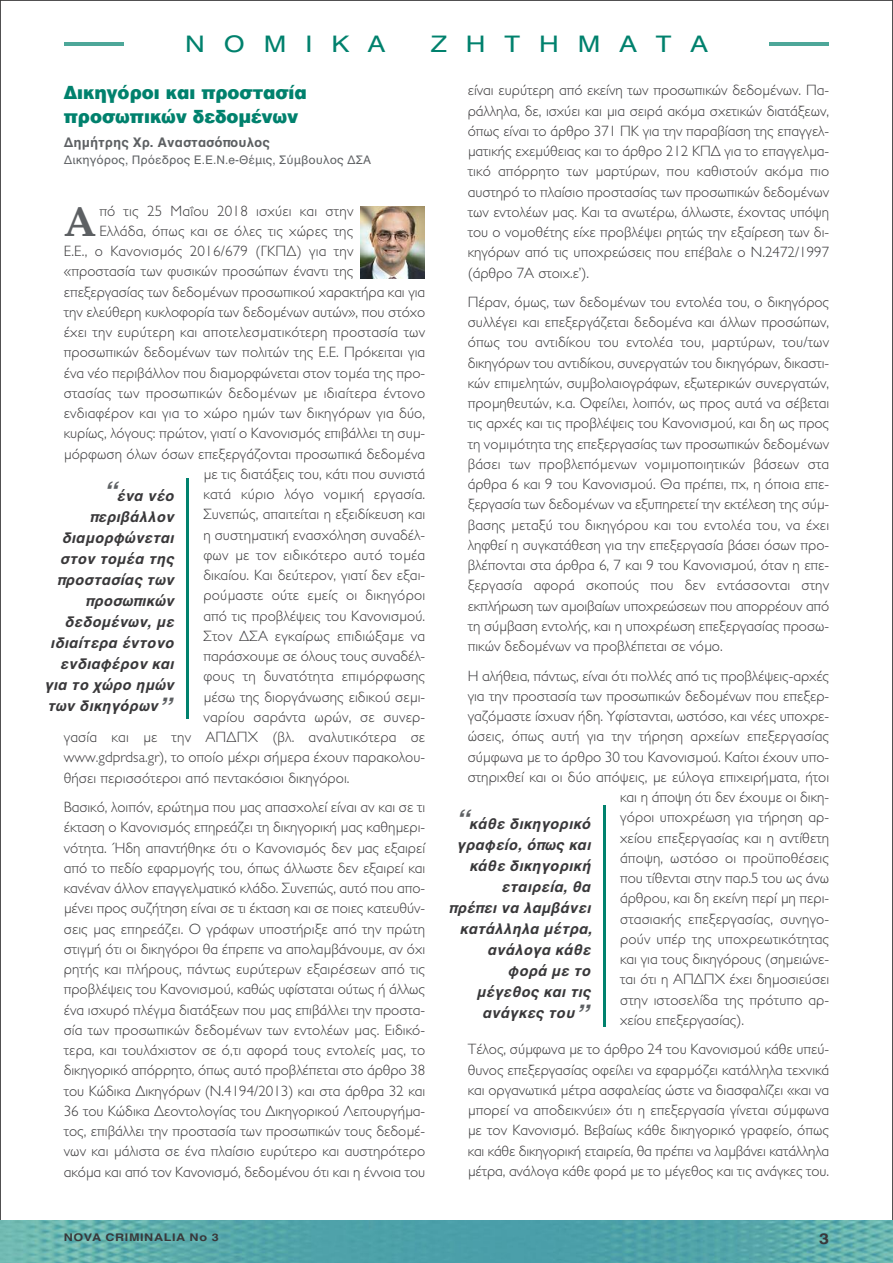
<style>
.page{position:relative;width:893px;height:1263px;background:#fff}
.page>*{position:absolute;margin:0;border:0;box-sizing:border-box;transform-origin:0 0}
.t1{font:700 42px "Palatino";color:#5d6063}
.t2{font:22.5px "UB Helvetica";letter-spacing:.7em;color:#00816d;scale:1.2 1}
.t3{font:900 18px/24px "UB Helvetica";color:#00816d}
.t4{font:300 15px/20.2px "Gill Sans Ell";letter-spacing:.005em;color:#39383a;text-align:justify}
.t5{font:italic 700 15px/21px "Helvetica";letter-spacing:.015em;color:#39383a;text-align:right}
.t6{font:700 15px "Helvetica";color:#39383a;scale:1.2 1}
.t7{font:700 13.5px "Helvetica";color:#5d6063}
.t8{font:12px "Helvetica";color:#5d6063}
.t9{font:700 10.5px "Helvetica";letter-spacing:.05em;color:#39383a;scale:1.2 1}
.s1{font-size:27px;color:#5d6063}
</style>
<div class="page">
<hr style="left:64px;top:43px;width:59px;height:3px;background:#4da799">
<hr style="left:770px;top:43px;width:59px;height:3px;background:#4da799">
<img style="left:0;top:1220px;width:893px;height:43px">
<img style="left:361px;top:206px;width:64px;height:72px">
<hr style="left:186px;top:478px;width:2px;height:240px;background:#00816d">
<hr style="left:603px;top:805px;width:2px;height:221px;background:#00816d">
<h2 class="t2" style="left:185px;top:30px;width:168px">ΝΟΜΙΚΑ</h2>
<h2 class="t2" style="left:431px;top:30px;width:232px">ΖΗΤΗΜΑΤΑ</h2>
<p class="t3" style="left:64px;top:81px;width:245px">Δικηγόροι και προστασία προσωπικών δεδομένων</p>
<p class="t7" style="left:64px;top:135px;width:208px">Δημήτρης Χρ. Αναστασόπουλος</p>
<p class="t8" style="left:64px;top:153px;width:309px">Δικηγόρος, Πρόεδρος Ε.Ε.Ν.e-Θέμις, Σύμβουλος ΔΣΑ</p>
<p class="t4" style="left:99px;top:200px;width:256px">πό τις 25 Μαΐου 2018 ισχύει και στην</p>
<p class="t4" style="left:99px;top:221px;width:256px">Ελλάδα, όπως και σε όλες τις χώρες της</p>
<p class="t4" style="left:64px;top:241px;width:291px">Ε.Ε., ο Κανονισμός 2016/679 (ΓΚΠΔ) για την</p>
<p class="t4" style="left:64px;top:261px;width:291px">«προστασία των φυσικών προσώπων έναντι της</p>
<p class="t4" style="left:64px;top:281px;width:363px">επεξεργασίας των δεδομένων προσωπικού χαρακτήρα και για</p>
<p class="t4" style="left:64px;top:302px;width:363px">την ελεύθερη κυκλοφορία των δεδομένων αυτών», που στόχο</p>
<p class="t4" style="left:64px;top:322px;width:363px">έχει την ευρύτερη και αποτελεσματικότερη προστασία των</p>
<p class="t4" style="left:64px;top:342px;width:363px">προσωπικών δεδομένων των πολιτών της Ε.Ε. Πρόκειται για</p>
<p class="t4" style="left:64px;top:362px;width:363px">ένα νέο περιβάλλον που διαμορφώνεται στον τομέα της προ-</p>
<p class="t4" style="left:64px;top:383px;width:363px">στασίας των προσωπικών δεδομένων με ιδιαίτερα έντονο</p>
<p class="t4" style="left:64px;top:403px;width:363px">ενδιαφέρον και για το χώρο ημών των δικηγόρων για δύο,</p>
<p class="t4" style="left:64px;top:423px;width:363px">κυρίως, λόγους: πρώτον, γιατί ο Κανονισμός επιβάλλει τη συμ-</p>
<p class="t4" style="left:64px;top:443px;width:363px">μόρφωση όλων όσων επεξεργάζονται προσωπικά δεδομένα</p>
<p class="t4" style="left:203px;top:464px;width:223px">με τις διατάξεις του, κάτι που συνιστά</p>
<p class="t4" style="left:203px;top:484px;width:223px">κατά κύριο λόγο νομική εργασία.</p>
<p class="t4" style="left:203px;top:504px;width:223px">Συνεπώς, απαιτείται η εξειδίκευση και</p>
<p class="t4" style="left:203px;top:524px;width:223px">η συστηματική ενασχόληση συναδέλ-</p>
<p class="t4" style="left:203px;top:545px;width:223px">φων με τον ειδικότερο αυτό τομέα</p>
<p class="t4" style="left:203px;top:565px;width:223px">δικαίου. Και δεύτερον, γιατί δεν εξαι-</p>
<p class="t4" style="left:203px;top:585px;width:223px">ρούμαστε ούτε εμείς οι δικηγόροι</p>
<p class="t4" style="left:203px;top:605px;width:223px">από τις προβλέψεις του Κανονισμού.</p>
<p class="t4" style="left:203px;top:626px;width:223px">Στον ΔΣΑ εγκαίρως επιδιώξαμε να</p>
<p class="t4" style="left:203px;top:646px;width:223px">παράσχουμε σε όλους τους συναδέλ-</p>
<p class="t4" style="left:203px;top:666px;width:223px">φους τη δυνατότητα επιμόρφωσης</p>
<p class="t4" style="left:203px;top:686px;width:223px">μέσω της διοργάνωσης ειδικού σεμι-</p>
<p class="t4" style="left:203px;top:707px;width:223px">ναρίου σαράντα ωρών, σε συνερ-</p>
<p class="t4" style="left:64px;top:727px;width:363px">γασία και με την ΑΠΔΠΧ (βλ. αναλυτικότερα σε</p>
<p class="t4" style="left:64px;top:747px;width:363px">www.gdprdsa.gr), το οποίο μέχρι σήμερα έχουν παρακολου-</p>
<p class="t4" style="left:64px;top:767px;width:287px">θήσει περισσότεροι από πεντακόσιοι δικηγόροι.</p>
<p class="t4" style="left:64px;top:797px;width:363px">Βασικό, λοιπόν, ερώτημα που μας απασχολεί είναι αν και σε τι έκταση ο Κανονισμός επηρεάζει τη δικηγορική μας καθημερι&shy;νότητα. Ήδη απαντήθηκε ότι ο Κανονισμός δεν μας εξαιρεί από το πεδίο εφαρμογής του, όπως άλλωστε δεν εξαιρεί και κανέναν άλλον επαγγελματικό κλάδο. Συνεπώς, αυτό που απο&shy;μένει προς συζήτηση είναι σε τι έκταση και σε ποιες κατευθύν&shy;σεις μας επηρεάζει. Ο γράφων υποστήριξε από την πρώτη στιγμή ότι οι δικηγόροι θα έπρεπε να απολαμβάνουμε, αν όχι ρητής και πλήρους, πάντως ευρύτερων εξαιρέσεων από τις προβλέψεις του Κανονισμού, καθώς υφίσταται ούτως ή άλλως ένα ισχυρό πλέγμα διατάξεων που μας επιβάλλει την προστα&shy;σία των προσωπικών δεδομένων των εντολέων μας. Ειδικό&shy;τερα, και τουλάχιστον σε ό,τι αφορά τους εντολείς μας, το δικηγορικό απόρρητο, όπως αυτό προβλέπεται στο άρθρο 38 του Κώδικα Δικηγόρων (Ν.4194/2013) και στα άρθρα 32 και 36 του Κώδικα Δεοντολογίας του Δικηγορικού Λειτουργήμα&shy;τος, επιβάλλει την προστασία των προσωπικών τους δεδομέ&shy;νων και μάλιστα σε ένα πλαίσιο ευρύτερο και αυστηρότερο ακόμα και από τον Κανονισμό, δεδομένου ότι και η έννοια του</p>
<p class="t4" style="left:468px;top:80px;width:363px">είναι ευρύτερη από εκείνη των προσωπικών δεδομένων. Πα&shy;ράλληλα, δε, ισχύει και μια σειρά ακόμα σχετικών διατάξεων, όπως είναι το άρθρο 371 ΠΚ για την παραβίαση της επαγγελ&shy;ματικής εχεμύθειας και το άρθρο 212 ΚΠΔ για το επαγγελμα&shy;τικό απόρρητο των μαρτύρων, που καθιστούν ακόμα πιο αυστηρό το πλαίσιο προστασίας των προσωπικών δεδομένων των εντολέων μας. Και τα ανωτέρω, άλλωστε, έχοντας υπόψη του ο νομοθέτης είχε προβλέψει ρητώς την εξαίρεση των δι&shy;κηγόρων από τις υποχρεώσεις που επέβαλε ο Ν.2472/1997 (άρθρο 7Α στοιχ.ε’).</p>
<p class="t4" style="left:468px;top:292px;width:363px">Πέραν, όμως, των δεδομένων του εντολέα του, ο δικηγόρος συλλέγει και επεξεργάζεται δεδομένα και άλλων προσώπων, όπως του αντιδίκου του εντολέα του, μαρτύρων, του/των δικηγόρων του αντιδίκου, συνεργατών του δικηγόρων, δικαστι&shy;κών επιμελητών, συμβολαιογράφων, εξωτερικών συνεργατών, προμηθευτών, κ.α. Οφείλει, λοιπόν, ως προς αυτά να σέβεται τις αρχές και τις προβλέψεις του Κανονισμού, και δη ως προς τη νομιμότητα της επεξεργασίας των προσωπικών δεδομένων βάσει των προβλεπόμενων νομιμοποιητικών βάσεων στα άρθρα 6 και 9 του Κανονισμού. Θα πρέπει, πχ, η όποια επε&shy;ξεργασία των δεδομένων να εξυπηρετεί την εκτέλεση της σύμ&shy;βασης μεταξύ του δικηγόρου και του εντολέα του, να έχει ληφθεί η συγκατάθεση για την επεξεργασία βάσει όσων προ&shy;βλέπονται στα άρθρα 6, 7 και 9 του Κανονισμού, όταν η επε&shy;ξεργασία αφορά σκοπούς που δεν εντάσσονται στην εκπλήρωση των αμοιβαίων υποχρεώσεων που απορρέουν από τη σύμβαση εντολής, και η υποχρέωση επεξεργασίας προσω&shy;πικών δεδομένων να προβλέπεται σε νόμο.</p>
<p class="t4" style="left:468px;top:665px;width:363px">Η αλήθεια, πάντως, είναι ότι πολλές από τις προβλέψεις-αρχές</p>
<p class="t4" style="left:468px;top:686px;width:363px">για την προστασία των προσωπικών δεδομένων που επεξερ-</p>
<p class="t4" style="left:468px;top:706px;width:363px">γαζόμαστε ίσχυαν ήδη. Υφίστανται, ωστόσο, και νέες υποχρε-</p>
<p class="t4" style="left:468px;top:726px;width:363px">ώσεις, όπως αυτή για την τήρηση αρχείων επεξεργασίας</p>
<p class="t4" style="left:468px;top:746px;width:363px">σύμφωνα με το άρθρο 30 του Κανονισμού. Καίτοι έχουν υπο-</p>
<p class="t4" style="left:468px;top:767px;width:363px">στηριχθεί και οι δύο απόψεις, με εύλογα επιχειρήματα, ήτοι</p>
<p class="t4" style="left:620px;top:787px;width:211px">και η άποψη ότι δεν έχουμε οι δικη-</p>
<p class="t4" style="left:620px;top:807px;width:211px">γόροι υποχρέωση για τήρηση αρ-</p>
<p class="t4" style="left:620px;top:827px;width:211px">χείου επεξεργασίας και η αντίθετη</p>
<p class="t4" style="left:620px;top:848px;width:211px">άποψη, ωστόσο οι προϋποθέσεις</p>
<p class="t4" style="left:620px;top:868px;width:211px">που τίθενται στην παρ.5 του ως άνω</p>
<p class="t4" style="left:620px;top:888px;width:211px">άρθρου, και δη εκείνη περί μη περι-</p>
<p class="t4" style="left:620px;top:908px;width:211px">στασιακής επεξεργασίας, συνηγο-</p>
<p class="t4" style="left:620px;top:929px;width:211px">ρούν υπέρ της υποχρεωτικότητας</p>
<p class="t4" style="left:620px;top:949px;width:211px">και για τους δικηγόρους (σημειώνε-</p>
<p class="t4" style="left:620px;top:969px;width:211px">ται ότι η ΑΠΔΠΧ έχει δημοσιεύσει</p>
<p class="t4" style="left:620px;top:989px;width:211px">στην ιστοσελίδα της πρότυπο αρ-</p>
<p class="t4" style="left:620px;top:1010px;width:125px">χείου επεξεργασίας).</p>
<p class="t4" style="left:468px;top:1039px;width:363px">Τέλος, σύμφωνα με το άρθρο 24 του Κανονισμού κάθε υπεύ&shy;θυνος επεξεργασίας οφείλει να εφαρμόζει κατάλληλα τεχνικά και οργανωτικά μέτρα ασφαλείας ώστε να διασφαλίζει «και να μπορεί να αποδεικνύει» ότι η επεξεργασία γίνεται σύμφωνα με τον Κανονισμό. Βεβαίως κάθε δικηγορικό γραφείο, όπως και κάθε δικηγορική εταιρεία, θα πρέπει να λαμβάνει κατάλληλα μέτρα, ανάλογα κάθε φορά με το μέγεθος και τις ανάγκες του.</p>
<h1 class="t1" style="left:64px;top:201px;width:34px">Α</h1>
<p class="t5" style="left:45px;top:485px;width:131px"><span class="s1">“</span>ένα νέο περιβάλλον διαμορφώνεται στον τομέα της προστασίας των προσωπικών δεδομένων, με ιδιαίτερα έντονο ενδιαφέρον και για το χώρο ημών των δικηγόρων<span class="s1">”</span></p>
<p class="t5" style="left:449px;top:814px;width:145px"><span class="s1">“</span>κάθε δικηγορικό γραφείο, όπως και κάθε δικηγορική εταιρεία, θα<br>πρέπει να λαμβάνει κατάλληλα μέτρα, ανάλογα κάθε φορά με το μέγεθος και τις ανάγκες του<span class="s1">”</span></p>
<p class="t9" style="left:64px;top:1231px;width:131px">NOVA CRIMINALIA No 3</p>
<p class="t6" style="left:819px;top:1230px;width:10px">3</p>
</div>
